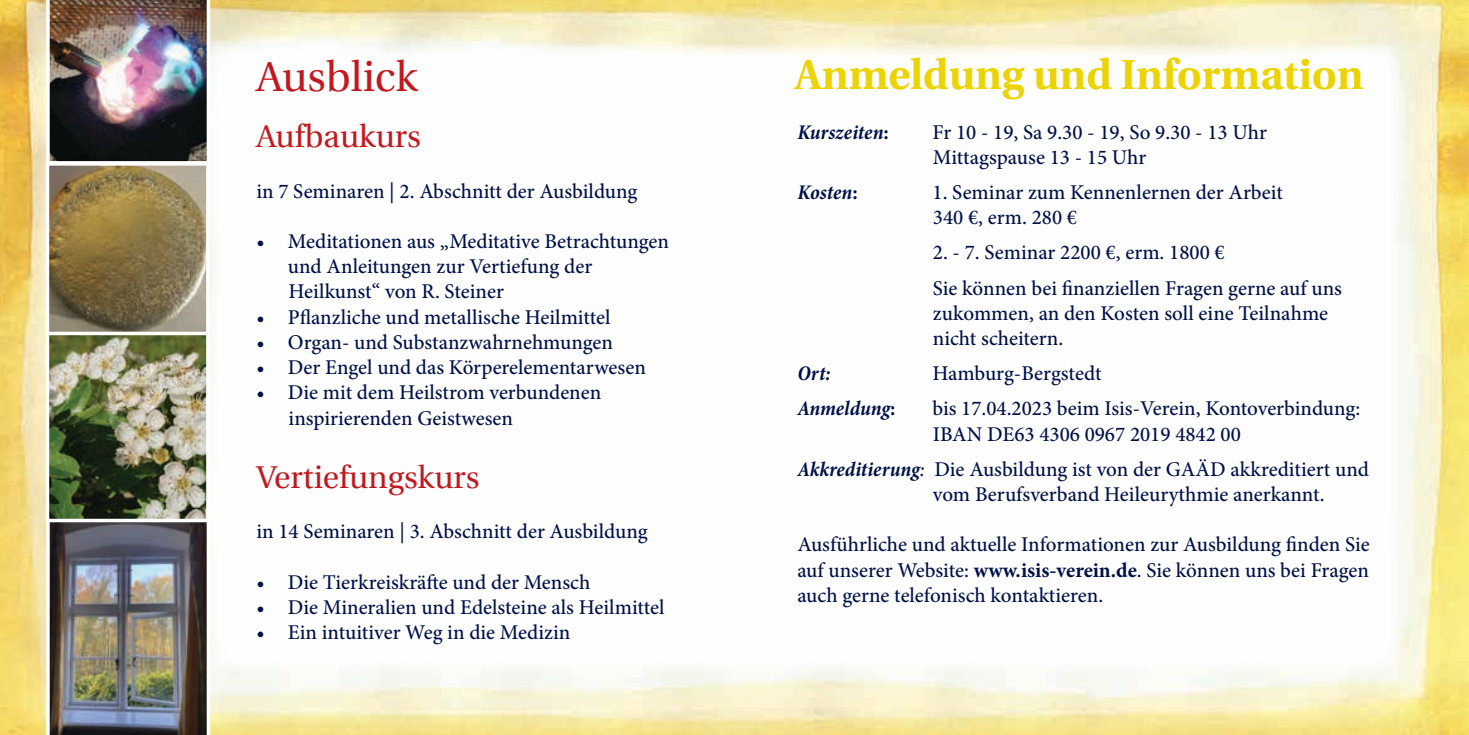
<style>
.page{position:relative;width:1469px;height:735px;background:#fff}
.page>*{position:absolute;margin:0;border:0;box-sizing:border-box;transform-origin:0 0}
.t1{font:700 42px "Utopia";color:#ecd303}
.t2{font:42px "Utopia";color:#c3181e}
.t3{font:31.5px "Utopia";color:#c3181e}
.t4{font:500 21px/25.2px "Minion Pro";color:#001149}
.t5{font:italic 700 condensed 21px "Minion Pro";letter-spacing:-.005em;color:#001149}
.s1{font-style:normal;font-stretch:normal}
.s2{font-weight:700;font-style:italic;font-stretch:condensed}
.s3{font-style:italic}
.s4{font-weight:700}
</style>
<div class="page">
<img style="left:0;top:0;width:1468px;height:734px">
<img style="left:46px;top:522px;width:164px;height:212px">
<img style="left:51px;top:167px;width:154px;height:350px">
<div style="left:46px;top:330px;width:164px;height:192px;border:4px solid #fff"></div>
<div style="left:46px;top:162px;width:164px;height:173px;border:4px solid #fff"></div>
<img style="left:46px;top:0;width:164px;height:164px">
<div style="left:208px;top:44px;width:1192px;height:627px;background:#fff"></div>
<h1 class="t2" style="left:256px;top:54px;width:163px">Ausblick</h1>
<h1 class="t1" style="left:794px;top:50px;width:570px">Anmeldung und Information</h1>
<h2 class="t3" style="left:256px;top:119px;width:166px">Aufbaukurs</h2>
<p class="t4" style="left:256px;top:178px;width:382px">in 7 Seminaren | 2. Abschnitt der Ausbildung</p>
<p class="t4" style="left:288px;top:228px;width:382px;text-indent:-32px">• Meditationen aus „Meditative Betrachtungen und Anleitungen zur Vertiefung der<br>Heilkunst“ von R. Steiner</p>
<p class="t4" style="left:256px;top:304px;width:355px">• Pflanzliche und metallische Heilmittel</p>
<p class="t4" style="left:256px;top:329px;width:358px">• Organ- und Substanzwahrnehmungen</p>
<p class="t4" style="left:256px;top:354px;width:391px">• Der Engel und das Körperelementarwesen</p>
<p class="t4" style="left:289px;top:380px;width:314px;text-indent:-32px">• Die mit dem Heilstrom verbundenen inspirierenden Geistwesen</p>
<h2 class="t3" style="left:256px;top:459px;width:224px">Vertiefungskurs</h2>
<p class="t4" style="left:256px;top:518px;width:393px">in 14 Seminaren | 3. Abschnitt der Ausbildung</p>
<p class="t4" style="left:256px;top:569px;width:335px">• Die Tierkreiskräfte und der Mensch</p>
<p class="t4" style="left:256px;top:594px;width:409px">• Die Mineralien und Edelsteine als Heilmittel</p>
<p class="t4" style="left:256px;top:619px;width:315px">• Ein intuitiver Weg in die Medizin</p>
<p class="t5" style="left:797px;top:117px;width:93px">Kurszeiten<span class="s1">:</span></p>
<p class="t4" style="left:932px;top:119px;width:336px">Fr 10 - 19, Sa 9.30 - 19, So 9.30 - 13 Uhr<br>Mittagspause 13 - 15 Uhr</p>
<p class="t5" style="left:797px;top:177px;width:62px">Kosten<span class="s1">:</span></p>
<p class="t4" style="left:932px;top:179px;width:352px">1. Seminar zum Kennenlernen der Arbeit<br>340 €, erm. 280 €</p>
<p class="t4" style="left:932px;top:235px;width:410px;line-height:35.2px">2. - 7. Seminar 2200 €, erm. 1800 €<br>Sie können bei finanziellen Fragen gerne auf uns</p>
<p class="t4" style="left:932px;top:300px;width:397px">zukommen, an den Kosten soll eine Teilnahme nicht scheitern.</p>
<p class="t5" style="left:797px;top:358px;width:35px">Ort:</p>
<p class="t4" style="left:932px;top:360px;width:170px">Hamburg-Bergstedt</p>
<p class="t5" style="left:797px;top:394px;width:100px">Anmeldung<span class="s1">:</span></p>
<p class="t4" style="left:932px;top:396px;width:429px">bis 17.04.2023 beim Isis-Verein, Kontoverbindung:<br>IBAN DE63 4306 0967 2019 4842 00</p>
<p class="t4" style="left:932px;top:456px;width:437px;text-indent:-135px"><span class="s2">Akkreditierung</span><span class="s3">:</span> Die Ausbildung ist von der GAÄD akkreditiert und vom Berufsverband Heileurythmie anerkannt.</p>
<p class="t4" style="left:797px;top:531px;width:574px;text-align:justify">Ausführliche und aktuelle Informationen zur Ausbildung finden Sie auf unserer Website: <span class="s4">www.isis-verein.de</span>. Sie können uns bei Fragen auch gerne telefonisch kontaktieren.</p>
</div>
